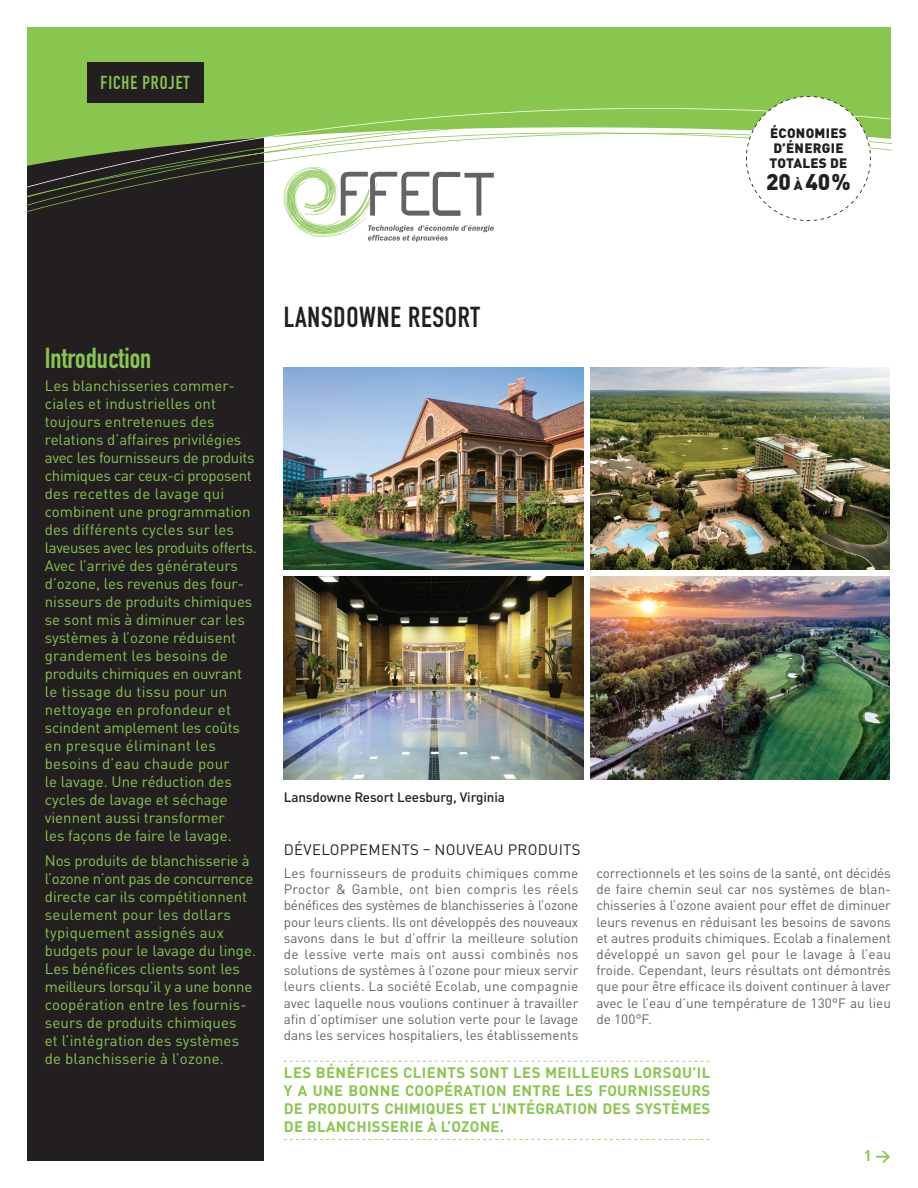
<style>
.page{position:relative;width:918px;height:1188px;background:#fff}
.page>*{position:absolute;margin:0;border:0;box-sizing:border-box;transform-origin:0 0}
.t1{font:700 28.5px "DIN Condensed";letter-spacing:.03em;color:#231f20}
.t2{font:700 28.5px "DIN Condensed";color:#89c650}
.t3{font:900 22.5px "DIN Pro";color:#231f20}
.t4{font:700 18.6px "DIN Condensed";letter-spacing:.05em;color:#89c650}
.t5{font:15px/18px "DIN Pro";color:#89c650}
.t6{font:700 15px/18px "DIN Pro";letter-spacing:.01em;color:#89c650;text-align:justify}
.t7{font:15px "DIN Pro";letter-spacing:.02em;color:#231f20}
.t8{font:13.5px/16.2px "DIN Pro";color:#636366;text-align:justify}
.t9{font:500 13.5px "DIN Pro";letter-spacing:-.01em;color:#231f20}
.t10{font:900 13.5px/15px "DIN Pro";letter-spacing:.02em;color:#231f20}
.s1{font-size:13.5px}
</style>
<div class="page">
<div style="left:27px;top:27px;width:236px;height:1134px;background:#231f20"></div>
<div style="left:27px;top:27px;width:864px;height:81px;background:#89c650"></div>
<svg style="left:26px;top:143px;width:866px;height:69px"></svg>
<svg style="left:26px;top:108px;width:865px;height:80px"></svg>
<svg style="left:746px;top:96px;width:125px;height:125px"></svg>
<div style="left:87px;top:62px;width:116px;height:40px;background:#231f20"></div>
<svg style="left:284px;top:167px;width:210px;height:75px"></svg>
<img style="left:590px;top:368px;width:300px;height:202px">
<img style="left:284px;top:368px;width:299px;height:202px">
<img style="left:284px;top:577px;width:299px;height:202px">
<img style="left:590px;top:577px;width:300px;height:202px">
<svg style="left:284px;top:1061px;width:426px;height:1px"></svg>
<svg style="left:284px;top:1139px;width:426px;height:1px"></svg>
<p class="t4" style="left:101px;top:70px;width:91px">FICHE PROJET</p>
<p class="t10" style="left:769px;top:123px;width:80px">ÉCONOMIES<br>D’ÉNERGIE<br>TOTALES DE</p>
<h2 class="t3" style="left:766px;top:163px;width:86px">20<span class="s1">À</span>40 %</h2>
<h1 class="t2" style="left:45px;top:338px;width:108px">Introduction</h1>
<p class="t5" style="left:45px;top:375px;width:214px">Les blanchisseries commer&shy;ciales et industrielles ont toujours entretenues des relations d’affaires privilégies avec les fournisseurs de produits chimiques car ceux-ci proposent des recettes de lavage qui combinent une programmation des différents cycles sur les laveuses avec les produits offerts.<br>Avec l’arrivé des générateurs d’ozone, les revenus des four&shy;nisseurs de produits chimiques se sont mis à diminuer car les systèmes à l’ozone réduisent grandement les besoins de produits chimiques en ouvrant le tissage du tissu pour un nettoyage en profondeur et scindent amplement les coûts en presque éliminant les besoins d’eau chaude pour<br>le lavage. Une réduction des cycles de lavage et séchage viennent aussi transformer<br>les façons de faire le lavage.</p>
<p class="t5" style="left:45px;top:850px;width:213px">Nos produits de blanchisserie à l’ozone n’ont pas de concurrence directe car ils compétitionnent seulement pour les dollars typiquement assignés aux budgets pour le lavage du linge.<br>Les bénéfices clients sont les meilleurs lorsqu’il y a une bonne coopération entre les fournis&shy;seurs de produits chimiques<br>et l’intégration des systèmes de blanchisserie à l’ozone.</p>
<h1 class="t1" style="left:284px;top:298px;width:198px">LANSDOWNE RESORT</h1>
<p class="t9" style="left:284px;top:786px;width:223px">Lansdowne Resort Leesburg, Virginia</p>
<p class="t7" style="left:284px;top:838px;width:298px">DÉVELOPPEMENTS – NOUVEAU PRODUITS</p>
<p class="t8" style="left:284px;top:864px;width:296px">Les fournisseurs de produits chimiques comme Proctor &amp; Gamble, ont bien compris les réels bénéfices des systèmes de blanchisseries à l’ozone pour leurs clients. Ils ont développés des nouveaux savons dans le but d’offrir la meilleure solution de lessive verte mais ont aussi combinés nos solutions de systèmes à l’ozone pour mieux servir leurs clients. La société Ecolab, une compagnie avec laquelle nous voulions continuer à travailler afin d’optimiser une solution verte pour le lavage dans les services hospitaliers, les établissements</p>
<p class="t8" style="left:596px;top:864px;width:296px">correctionnels et les soins de la santé, ont décidés de faire chemin seul car nos systèmes de blan&shy;chisseries à l’ozone avaient pour effet de diminuer leurs revenus en réduisant les besoins de savons et autres produits chimiques. Ecolab a finalement développé un savon gel pour le lavage à l’eau froide. Cependant, leurs résultats ont démontrés que pour être efficace ils doivent continuer à laver avec le l’eau d’une température de 130°F au lieu de 100°F.</p>
<p class="t6" style="left:284px;top:1062px;width:428px">LES BÉNÉFICES CLIENTS SONT LES MEILLEURS LORSQU’IL Y A UNE BONNE COOPÉRATION ENTRE LES FOURNISSEURS DE PRODUITS CHIMIQUES ET L’INTÉGRATION DES SYSTÈMES DE BLANCHISSERIE À L’OZONE.</p>
<p class="t6" style="left:864px;top:1145px;width:29px">1 →</p>
</div>
